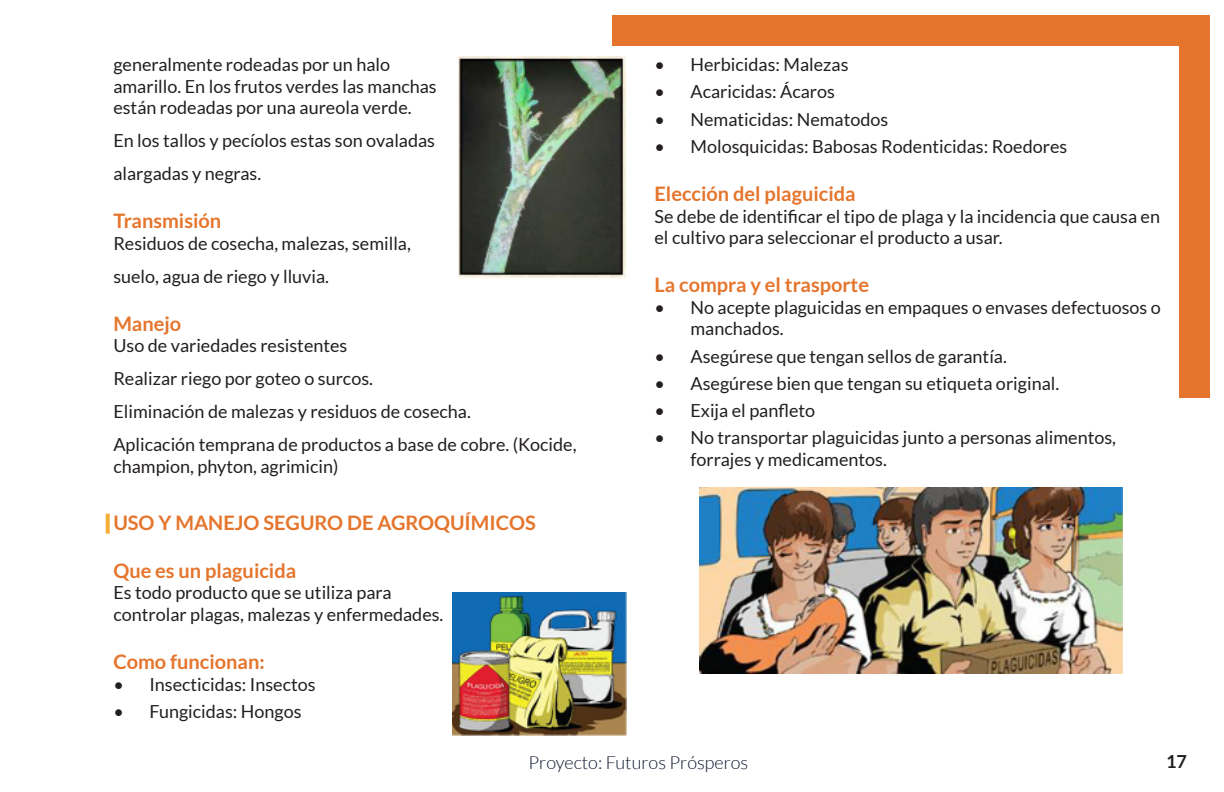
<style>
.page{position:relative;width:1224px;height:792px;background:#fff}
.page>*{position:absolute;margin:0;border:0;box-sizing:border-box;transform-origin:0 0}
.Titulo_2{font:700 20px "Lato";color:#e5752d}
.Titulo_1{font:700 20px "Lato";color:#e5752d}
.Parrafo{font:18px/21.6px "Lato";color:#231f20}
.t1{font:300 18px "Lato";color:#0c142f}
.t2{font:700 18px "Lato";color:#231f20}
</style>
<div class="page">
<div style="left:612px;top:15px;width:598px;height:31px;background:#e5752d"></div>
<div style="left:1179px;top:15px;width:31px;height:382px;background:#e5752d"></div>
<svg style="left:106px;top:514px;width:4px;height:20px"></svg>
<img style="left:458px;top:57px;width:168px;height:221px">
<img style="left:453px;top:593px;width:173px;height:142px">
<img style="left:700px;top:487px;width:422px;height:187px">
<p class="Parrafo" style="left:113px;top:54px;width:325px">generalmente rodeadas por un halo amarillo. En los frutos verdes las manchas están rodeadas por una aureola verde.</p>
<p class="Parrafo" style="left:113px;top:130px;width:323px">En los tallos y pecíolos estas son ovaladas</p>
<p class="Parrafo" style="left:113px;top:163px;width:149px">alargadas y negras.</p>
<p class="Titulo_2" style="left:113px;top:210px;width:109px">Transmisión</p>
<p class="Parrafo" style="left:113px;top:232px;width:299px">Residuos de cosecha, malezas, semilla,</p>
<p class="Parrafo" style="left:113px;top:265px;width:217px">suelo, agua de riego y lluvia.</p>
<p class="Titulo_2" style="left:113px;top:312px;width:69px">Manejo</p>
<p class="Parrafo" style="left:113px;top:335px;width:236px">Uso de variedades resistentes</p>
<p class="Parrafo" style="left:113px;top:368px;width:261px">Realizar riego por goteo o surcos.</p>
<p class="Parrafo" style="left:113px;top:401px;width:359px">Eliminación de malezas y residuos de cosecha.</p>
<p class="Parrafo" style="left:113px;top:434px;width:465px">Aplicación temprana de productos a base de cobre. (Kocide, champion, phyton, agrimicin)</p>
<p class="Titulo_1" style="left:113px;top:511px;width:424px">USO Y MANEJO SEGURO DE AGROQUÍMICOS</p>
<p class="Titulo_2" style="left:113px;top:559px;width:184px">Que es un plaguicida</p>
<p class="Parrafo" style="left:113px;top:582px;width:332px">Es todo producto que se utiliza para controlar plagas, malezas y enfermedades.</p>
<p class="Titulo_2" style="left:113px;top:650px;width:153px">Como funcionan:</p>
<p class="Parrafo" style="left:113px;top:673px;width:204px">• Insecticidas: Insectos</p>
<p class="Parrafo" style="left:113px;top:700px;width:190px">• Fungicidas: Hongos</p>
<p class="Parrafo" style="left:655px;top:54px;width:195px">• Herbicidas: Malezas</p>
<p class="Parrafo" style="left:655px;top:81px;width:182px">• Acaricidas: Ácaros</p>
<p class="Parrafo" style="left:655px;top:108px;width:235px">• Nematicidas: Nematodos</p>
<p class="Parrafo" style="left:655px;top:136px;width:414px">• Molosquicidas: Babosas Rodenticidas: Roedores</p>
<p class="Titulo_2" style="left:655px;top:182px;width:203px">Elección del plaguicida</p>
<p class="Parrafo" style="left:655px;top:205px;width:507px">Se debe de identificar el tipo de plaga y la incidencia que causa en el cultivo para seleccionar el producto a usar.</p>
<p class="Titulo_2" style="left:655px;top:273px;width:216px">La compra y el trasporte</p>
<p class="Parrafo" style="left:691px;top:296px;width:472px;text-indent:-36px">• No acepte plaguicidas en empaques o envases defectuosos o manchados.</p>
<p class="Parrafo" style="left:655px;top:345px;width:354px">• Asegúrese que tengan sellos de garantía.</p>
<p class="Parrafo" style="left:655px;top:372px;width:406px">• Asegúrese bien que tengan su etiqueta original.</p>
<p class="Parrafo" style="left:655px;top:400px;width:162px">• Exija el panfleto</p>
<p class="Parrafo" style="left:691px;top:427px;width:427px;text-indent:-36px">• No transportar plaguicidas junto a personas alimentos, forrajes y medicamentos.</p>
<p class="t1" style="left:529px;top:752px;width:221px">Proyecto: Futuros Prósperos</p>
<p class="t2" style="left:1166px;top:751px;width:22px">17</p>
</div>
